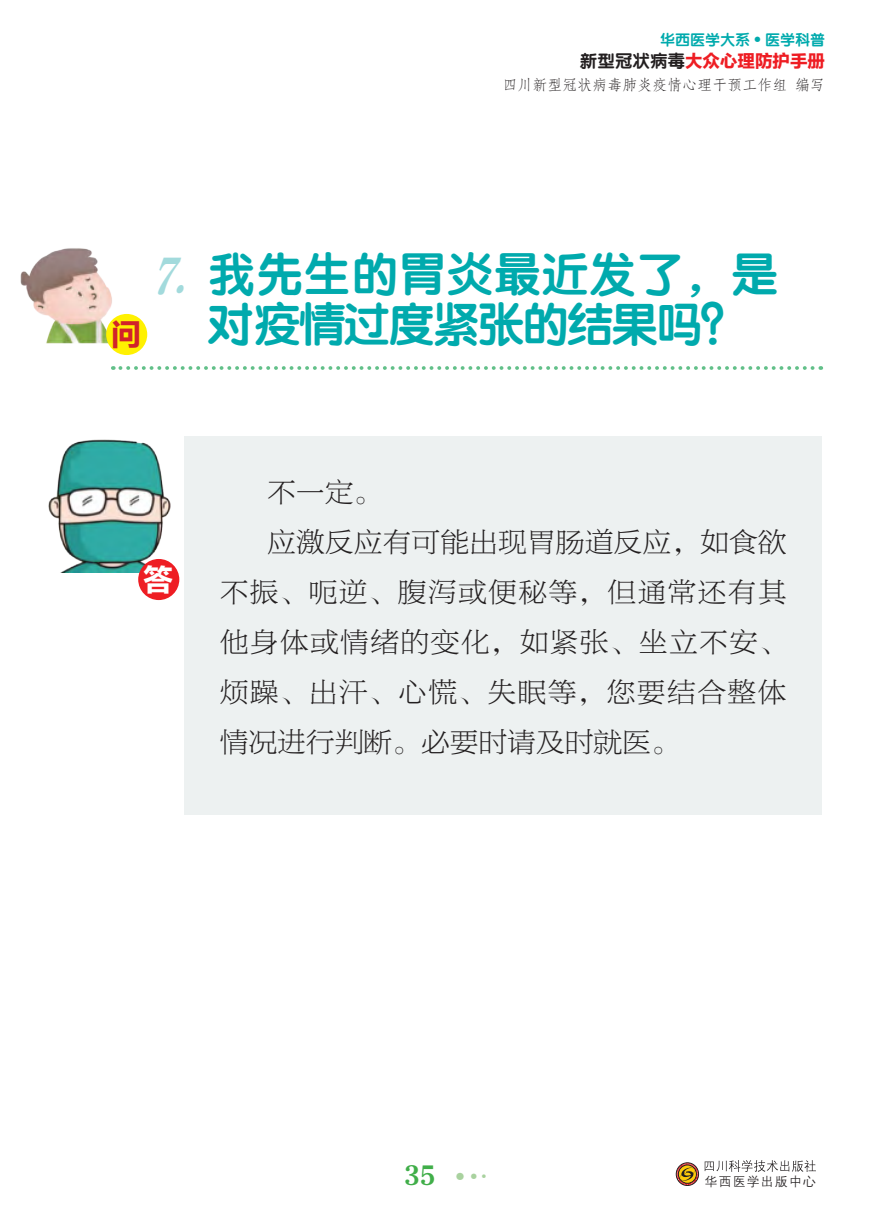
<style>
.page{position:relative;width:886px;height:1226px;background:#fff}
.page>*{position:absolute;margin:0;border:0;box-sizing:border-box;transform-origin:0 0}
.t1{font:47.5px/50px "FZY4 K GBK1 0";color:#00aaad;text-align:center}
.t2{font:30px "FZLTDHK GBK1 0";color:#d1232a}
.t3{font:30px "FZLTDHK GBK1 0";color:#fff}
.t4{font:28.75px "FZBYSK GBK1 0";letter-spacing:.05em;color:#231f20}
.t5{font:28.75px "FZBYSK GBK1 0";letter-spacing:.005em;color:#231f20}
.t6{font:28.75px "FZBYSK GBK1 0";color:#231f20}
.t7{font:25px "FZCYSK GBK1 0";color:#40ae49}
.t8{font:17.5px "FZLTDHK GBK1 0";color:#ee1d23}
.t9{font:15px "FZFSK GBK1 0";color:#231f20}
.t10{font:15px "FZY4 K GBK1 0";color:#00aaad}
.t11{font:12.75px "FZZDXJW GB1 0";letter-spacing:.1em;color:#231f20}
.t12{font:10px "FZCYSK GBK1 0";color:#a9d29f}
.s1{font-family:"FZY4 K GBK1 0";color:#231f20}
.s2{font-family:"FZCYSCK GBK1 0";font-style:italic;color:#a2dadc}
.s3{font-size:7.5px}
</style>
<div class="page">
<div style="left:676px;top:1163px;width:23px;height:23px;border:1px solid #231f20;border-radius:50%"></div>
<svg style="left:677px;top:1163px;width:21px;height:22px"></svg>
<svg style="left:704px;top:1160px;width:112px;height:12px"></svg>
<img style="left:20px;top:248px;width:107px;height:97px">
<div style="left:106px;top:314px;width:41px;height:41px;background:#fff101;border-radius:50%"></div>
<div style="left:184px;top:436px;width:638px;height:378px;background:#edf1f1"></div>
<img style="left:48px;top:439px;width:122px;height:134px">
<div style="left:138px;top:559px;width:41px;height:41px;background:#ee1d23;border-radius:50%"></div>
<svg style="left:120px;top:366px;width:701px;height:4px"></svg>
<p class="t10" style="left:660px;top:30px;width:166px">华西医学大系 <sup>●</sup> 医学科普</p>
<p class="t9" style="left:502px;top:77px;width:324px">四川新型冠状病毒肺炎疫情心理干预工作组 编写</p>
<p class="t8" style="left:580px;top:51px;width:246px"><span class="s1">新型冠状病毒</span>大众心理防护手册</p>
<p class="t2" style="left:111px;top:318px;width:31px">问</p>
<h1 class="t1" style="left:151px;top:250px;width:629px"><span class="s2">7.</span>我先生的胃炎最近发了，是对疫情过度紧张的结果吗？</h1>
<p class="t3" style="left:143px;top:563px;width:31px">答</p>
<p class="t4" style="left:267px;top:478px;width:116px">不一定。</p>
<p class="t5" style="left:267px;top:528px;width:521px">应激反应有可能出现胃肠道反应，如食欲</p>
<p class="t4" style="left:220px;top:578px;width:568px">不振、呃逆、腹泻或便秘等，但通常还有其</p>
<p class="t4" style="left:220px;top:628px;width:568px">他身体或情绪的变化，如紧张、坐立不安、</p>
<p class="t4" style="left:220px;top:678px;width:568px">烦躁、出汗、心慌、失眠等，您要结合整体</p>
<p class="t6" style="left:220px;top:728px;width:462px">情况进行判断。必要时请及时就医。</p>
<p class="t7" style="left:404px;top:1161px;width:33px">35</p>
<p class="t12" style="left:455px;top:1170px;width:33px">● <span class="s3">●</span> <sup>●</sup></p>
<p class="t11" style="left:704px;top:1175px;width:113px">华西医学出版中心</p>
</div>
